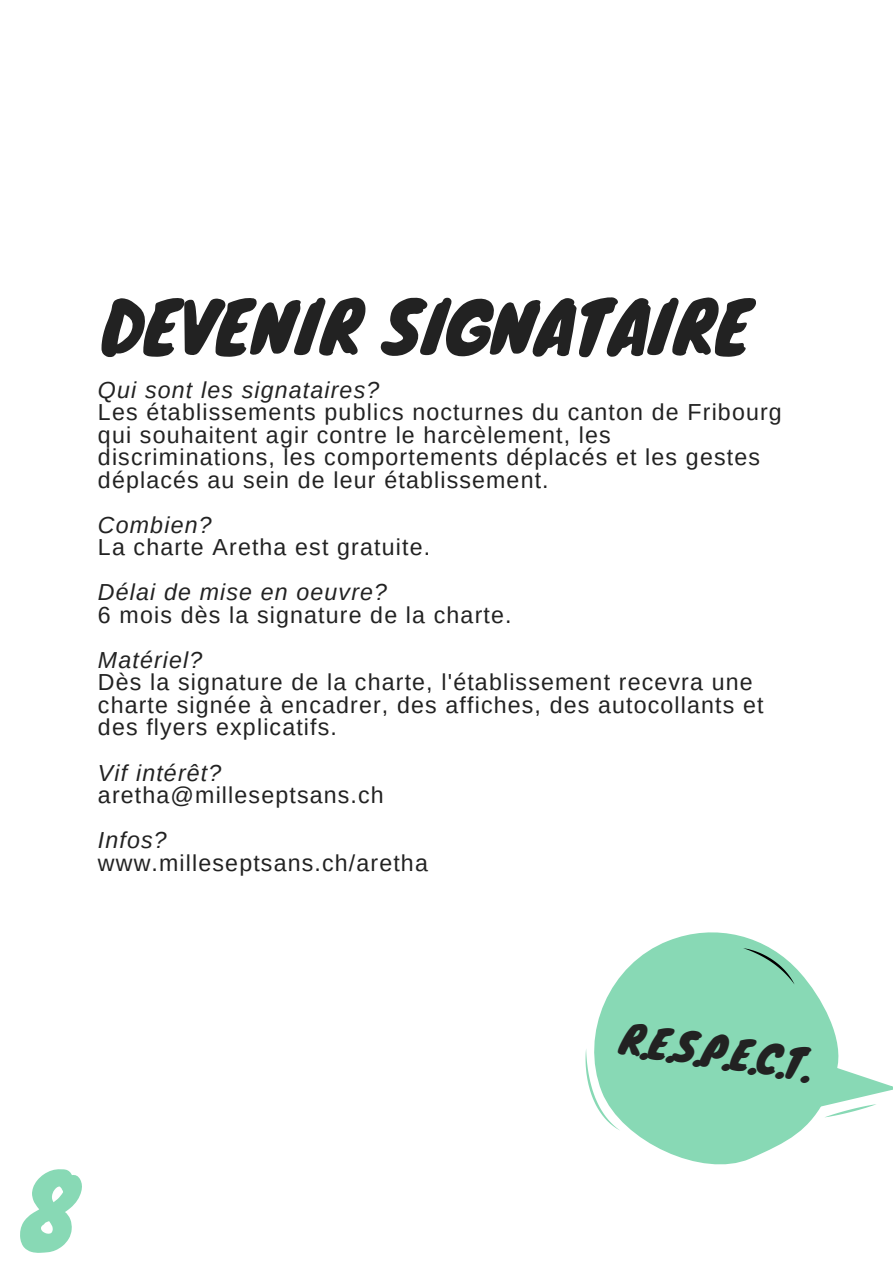
<style>
.page{position:relative;width:893px;height:1263px;background:#fff}
.page>*{position:absolute;margin:0;border:0;box-sizing:border-box;transform-origin:0 0}
.t1{font:92.7px "Knewave";color:#88d9b5}
.t2{font:69.6px "Knewave";color:#222}
.t3{font:39.75px "Knewave";color:#222}
.t4{font:23.25px/22.5px "Arimo";letter-spacing:.05em;color:#222}
.t5{font:italic 23.25px "Arimo";letter-spacing:.05em;color:#222}
</style>
<div class="page">
<svg style="left:594px;top:932px;width:245px;height:232px;fill:#88d9b5"></svg>
<svg style="left:792px;top:1053px;width:101px;height:64px"></svg>
<svg style="left:585px;top:1048px;width:35px;height:82px"></svg>
<svg style="left:743px;top:948px;width:51px;height:36px;background:#8ccfb1"></svg>
<h2 class="t2" style="left:102px;top:270px;width:651px">DEVENIR SIGNATAIRE</h2>
<p class="t5" style="left:98px;top:377px;width:283px">Qui sont les signataires?</p>
<p class="t4" style="left:98px;top:401px;width:685px">Les établissements publics nocturnes du canton de Fribourg qui souhaitent agir contre le harcèlement, les discriminations, les comportements déplacés et les gestes déplacés au sein de leur établissement.</p>
<p class="t5" style="left:98px;top:512px;width:115px">Combien?</p>
<p class="t4" style="left:98px;top:536px;width:334px">La charte Aretha est gratuite.</p>
<p class="t5" style="left:98px;top:579px;width:291px">Délai de mise en oeuvre?</p>
<p class="t4" style="left:98px;top:603px;width:415px">6 mois dès la signature de la charte.</p>
<p class="t5" style="left:98px;top:647px;width:106px">Matériel?</p>
<p class="t4" style="left:98px;top:671px;width:667px">Dès la signature de la charte, l'établissement recevra une charte signée à encadrer, des affiches, des autocollants et des flyers explicatifs.</p>
<p class="t5" style="left:98px;top:759px;width:125px">Vif intérêt?</p>
<p class="t4" style="left:98px;top:784px;width:287px">aretha@milleseptsans.ch</p>
<p class="t5" style="left:98px;top:827px;width:70px">Infos?</p>
<p class="t4" style="left:98px;top:851px;width:331px">www.milleseptsans.ch/aretha</p>
<h1 class="t1" style="left:20px;top:1136px;width:63px">8</h1>
<h3 class="t3" style="left:625px;top:1006px;width:194px;rotate:8deg">R.E.S.P.E.C.T.</h3>
</div>
